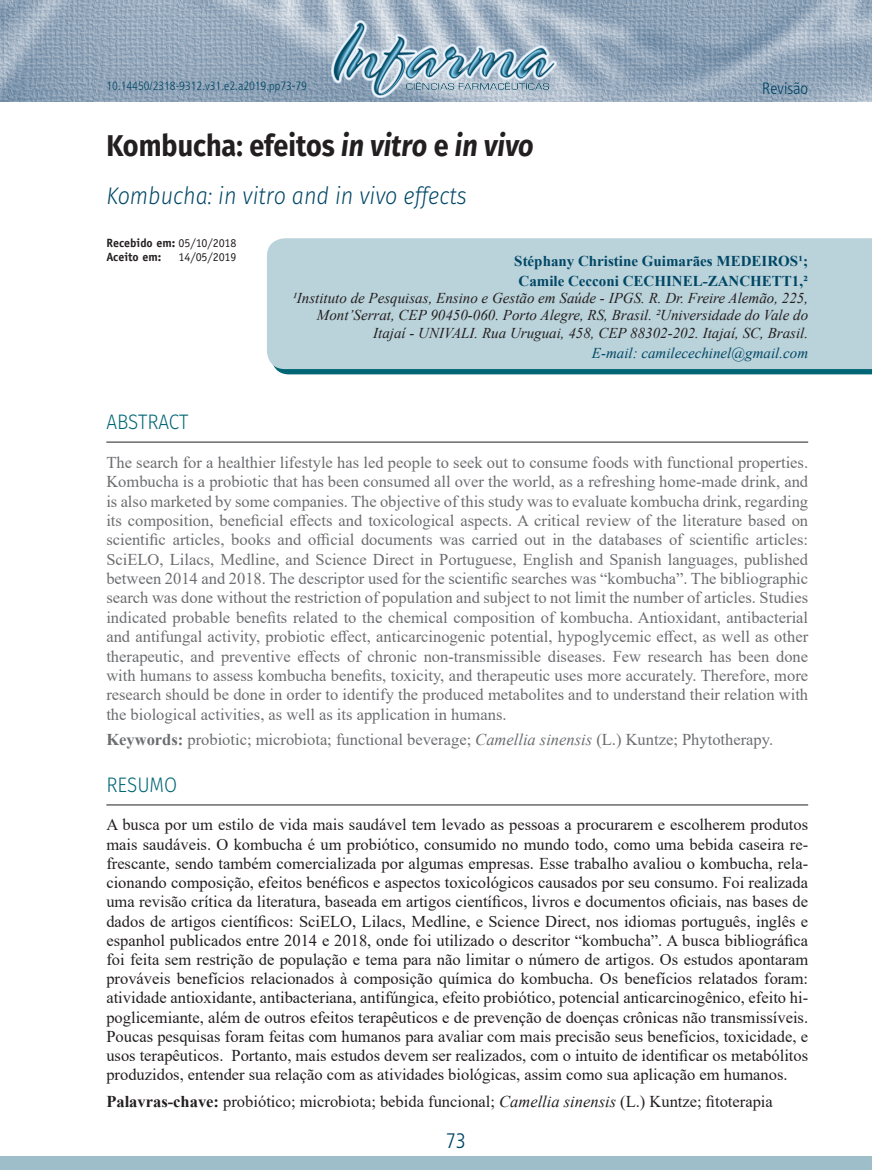
<style>
.page{position:relative;width:872px;height:1170px;background:#fff}
.page>*{position:absolute;margin:0;border:0;box-sizing:border-box;transform-origin:0 0}
.t1{font:700 30px "Fira Sans";color:#231f20;scale:.9 1}
.t2{font:italic 300 24px "Fira Sans";color:#004766;scale:.9 1}
.t3{font:300 21px "Fira Sans";color:#006675;scale:.9 1}
.t4{font:300 condensed 21px "Frutiger";color:#004766}
.t5{font:16.5px/19.2px "Times New Roman";color:#231f20;text-align:justify}
.t6{font:16.5px/19.4px "Times New Roman";color:#6c6d70;text-align:justify}
.t7{font:300 condensed 16.5px "Frutiger";color:#004766}
.t8{font:italic 15px/17.2px "Times New Roman";color:#231f20;text-align:right}
.t9{font:700 15px/20.2px "Times New Roman";color:#004766}
.t10{font:italic 15px "Times New Roman";color:#004766}
.t11{font:300 condensed 12px "Frutiger";color:#004766}
.t12{font:700 12px/13.8px "Officina Sans Std";color:#231f20}
.t13{font:12px "Officina Sans Std";letter-spacing:-.005em;color:#231f20}
.s1{font-style:italic}
.s2{font-weight:400}
.s3{font-weight:700}
</style>
<div class="page">
<img style="left:0;top:0;width:872px;height:101px">
<div style="left:0;top:1155px;width:872px;height:14px;background:#9ebfc9"></div>
<img style="left:332px;top:20px;width:224px;height:77px">
<svg style="left:276px;top:369px;width:596px;height:5px;background:#046877"></svg>
<div style="left:267px;top:238px;width:605px;height:131px;background:#bad2d9"></div>
<hr style="left:106px;top:442px;width:702px;height:1px;background:#231f20">
<hr style="left:106px;top:804px;width:702px;height:1px;background:#231f20">
<p class="t11" style="left:106px;top:79px;width:202px">10.14450/2318-9312.v31.e2.a2019.pp73-79</p>
<p class="t7" style="left:762px;top:79px;width:47px">Revisão</p>
<h1 class="t1" style="left:106px;top:120px;width:476px">Kombucha: efeitos <span class="s1">in vitro</span> e <span class="s1">in vivo</span></h1>
<h2 class="t2" style="left:106px;top:178px;width:402px">Kombucha: in vitro and in vivo effects</h2>
<p class="t12" style="left:106px;top:236px;width:132px">Recebido em: <span class="s2">05/10/2018<br></span>Aceito em:</p>
<p class="t13" style="left:179px;top:250px;width:59px">14/05/2019</p>
<p class="t9" style="left:514px;top:250px;width:295px">Stéphany Christine Guimarães MEDEIROS1;<br>Camile Cecconi CECHINEL-ZANCHETT1,2</p>
<p class="t8" style="left:292px;top:289px;width:517px">1Instituto de Pesquisas, Ensino e Gestão em Saúde - IPGS. R. Dr. Freire Alemão, 225,<br>Mont’Serrat, CEP 90450-060. Porto Alegre, RS, Brasil. 2Universidade do Vale do<br>Itajaí - UNIVALI. Rua Uruguai, 458, CEP 88302-202. Itajaí, SC, Brasil.</p>
<p class="t10" style="left:592px;top:342px;width:218px">E-mail: camilecechinel@gmail.com</p>
<p class="t3" style="left:106px;top:407px;width:93px">ABSTRACT</p>
<p class="t6" style="left:106px;top:452px;width:703px">The search for a healthier lifestyle has led people to seek out to consume foods with functional properties.<br>Kombucha is a probiotic that has been consumed all over the world, as a refreshing home-made drink, and is also marketed by some companies. The objective of this study was to evaluate kombucha drink, regarding its composition, beneficial effects and toxicological aspects. A critical review of the literature based on scientific articles, books and official documents was carried out in the databases of scientific articles:<br>SciELO, Lilacs, Medline, and Science Direct in Portuguese, English and Spanish languages, published between 2014 and 2018. The descriptor used for the scientific searches was “kombucha”. The bibliographic search was done without the restriction of population and subject to not limit the number of articles. Studies indicated probable benefits related to the chemical composition of kombucha. Antioxidant, antibacterial and antifungal activity, probiotic effect, anticarcinogenic potential, hypoglycemic effect, as well as other therapeutic, and preventive effects of chronic non-transmissible diseases. Few research has been done with humans to assess kombucha benefits, toxicity, and therapeutic uses more accurately. Therefore, more research should be done in order to identify the produced metabolites and to understand their relation with the biological activities, as well as its application in humans.</p>
<p class="t6" style="left:106px;top:729px;width:668px"><span class="s3">Keywords:</span> probiotic; microbiota; functional beverage; <span class="s1">Camellia sinensis</span> (L.) Kuntze; Phytotherapy.</p>
<p class="t3" style="left:106px;top:769px;width:80px">RESUMO</p>
<p class="t5" style="left:106px;top:814px;width:703px">A busca por um estilo de vida mais saudável tem levado as pessoas a procurarem e escolherem produtos mais saudáveis. O kombucha é um probiótico, consumido no mundo todo, como uma bebida caseira re&shy;frescante, sendo também comercializada por algumas empresas. Esse trabalho avaliou o kombucha, rela&shy;cionando composição, efeitos benéficos e aspectos toxicológicos causados por seu consumo. Foi realizada uma revisão crítica da literatura, baseada em artigos científicos, livros e documentos oficiais, nas bases de dados de artigos científicos: SciELO, Lilacs, Medline, e Science Direct, nos idiomas português, inglês e espanhol publicados entre 2014 e 2018, onde foi utilizado o descritor “kombucha”. A busca bibliográfica foi feita sem restrição de população e tema para não limitar o número de artigos. Os estudos apontaram prováveis benefícios relacionados à composição química do kombucha. Os benefícios relatados foram: atividade antioxidante, antibacteriana, antifúngica, efeito probiótico, potencial anticarcinogênico, efeito hi&shy;poglicemiante, além de outros efeitos terapêuticos e de prevenção de doenças crônicas não transmissíveis.<br>Poucas pesquisas foram feitas com humanos para avaliar com mais precisão seus benefícios, toxicidade, e usos terapêuticos. Portanto, mais estudos devem ser realizados, com o intuito de identificar os metabólitos produzidos, entender sua relação com as atividades biológicas, assim como sua aplicação em humanos.</p>
<p class="t5" style="left:106px;top:1091px;width:668px"><span class="s3">Palavras-chave:</span> probiótico; microbiota; bebida funcional; <span class="s1">Camellia sinensis</span> (L.) Kuntze; fitoterapia</p>
<p class="t4" style="left:446px;top:1128px;width:22px">73</p>
</div>
